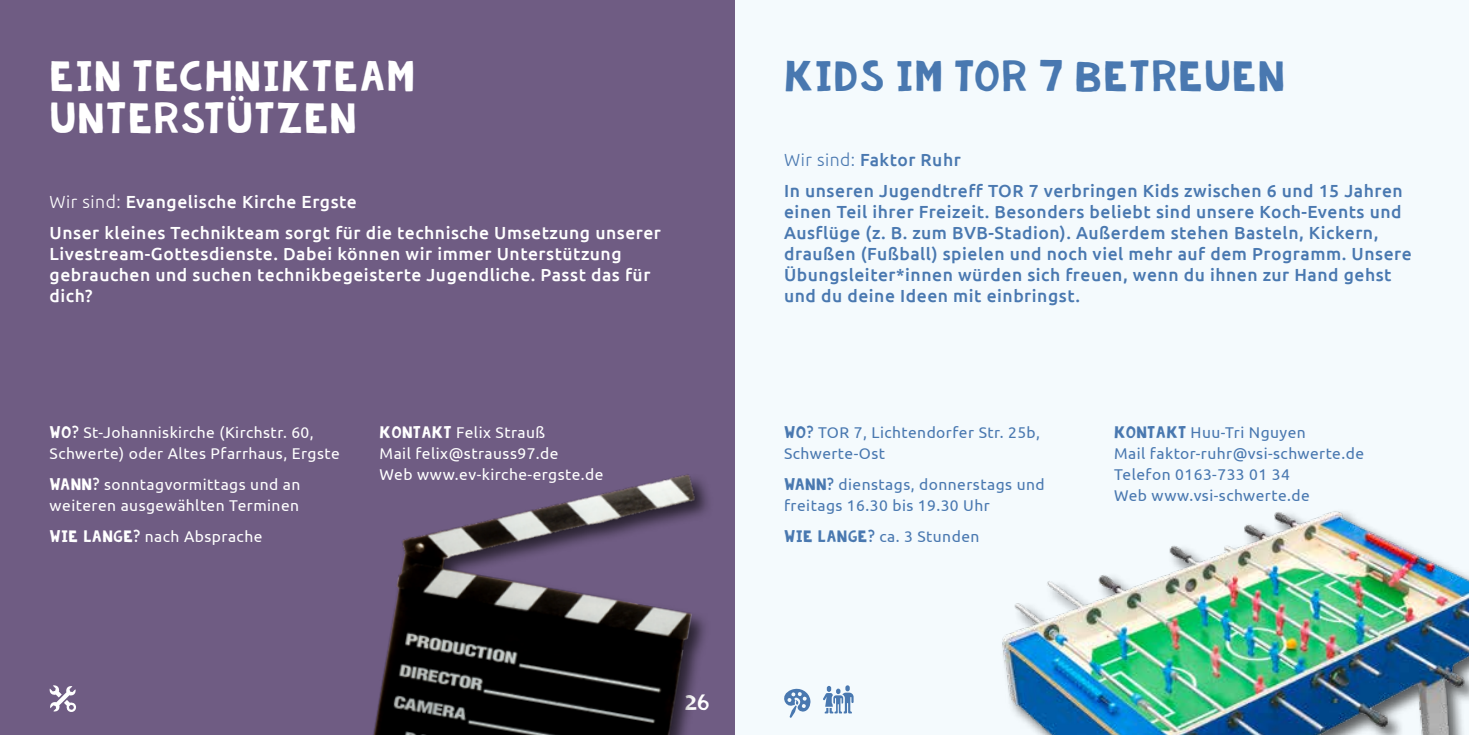
<style>
.page{position:relative;width:1469px;height:735px;background:#fff}
.page>*{position:absolute;margin:0;border:0;box-sizing:border-box;transform-origin:0 0}
.t1{font:31.5px/42px "KG Summer Storm Rough";letter-spacing:.04em;color:#fff}
.t2{font:31.5px "KG Summer Storm Rough";letter-spacing:.04em;color:#4978b0}
.t3{font:500 17.5px/21px "Ubuntu";letter-spacing:.03em;color:#4978b0}
.t4{font:500 17.5px/21px "Ubuntu";letter-spacing:.03em;color:#fff}
.t5{font:15.75px "KG Summer Storm Rough";color:#fff}
.t6{font:15.58px/21px "Ubuntu";letter-spacing:.03em;color:#fff}
.t7{font:15.58px/21px "Ubuntu";letter-spacing:.03em;color:#4978b0}
.s1{font-weight:300}
.s2{font-family:"KG Summer Storm Rough";font-size:12.25px}
</style>
<div class="page">
<div style="left:734px;top:0;width:734px;height:734px;background:#f4fafd"></div>
<div style="left:0;top:0;width:734px;height:734px;background:#6f5c83"></div>
<svg style="left:49px;top:685px;width:27px;height:27px"></svg>
<svg style="left:784px;top:688px;width:27px;height:29px"></svg>
<svg style="left:823px;top:685px;width:30px;height:28px"></svg>
<img style="left:1002px;top:511px;width:466px;height:223px">
<img style="left:373px;top:474px;width:335px;height:260px">
<h1 class="t1" style="left:50px;top:59px;width:367px">EIN TECHNIKTEAM<br>UNTERSTÜTZEN</h1>
<p class="t4" style="left:50px;top:185px;width:613px;line-height:31px"><span class="s1">Wir sind:</span> Evangelische Kirche Ergste<br>Unser kleines Technikteam sorgt für die technische Umsetzung unserer</p>
<p class="t4" style="left:50px;top:242px;width:602px">Livestream-Gottesdienste. Dabei können wir immer Unterstützung gebrauchen und suchen technikbegeisterte Jugendliche. Passt das für dich?</p>
<p class="t6" style="left:50px;top:421px;width:292px"><span class="s2">WO?</span> St-Johanniskirche (Kirchstr. 60,<br>Schwerte) oder Altes Pfarrhaus, Ergste</p>
<p class="t6" style="left:50px;top:473px;width:252px"><span class="s2">WANN?</span> sonntagvormittags und an weiteren ausgewählten Terminen</p>
<p class="t6" style="left:50px;top:525px;width:214px"><span class="s2">WIE LANGE?</span> nach Absprache</p>
<p class="t6" style="left:379px;top:421px;width:225px"><span class="s2">KONTAKT</span> Felix Strauß<br>Mail felix@strauss97.de<br>Web www.ev-kirche-ergste.de</p>
<p class="t5" style="left:684px;top:695px;width:27px">26</p>
<h1 class="t2" style="left:784px;top:62px;width:502px">KIDS IM TOR 7 BETREUEN</h1>
<p class="t3" style="left:784px;top:143px;width:620px;line-height:31px"><span class="s1">Wir sind:</span> Faktor Ruhr<br>In unseren Jugendtreff TOR 7 verbringen Kids zwischen 6 und 15 Jahren</p>
<p class="t3" style="left:784px;top:200px;width:629px">einen Teil ihrer Freizeit. Besonders beliebt sind unsere Koch-Events und Ausflüge (z. B. zum BVB-Stadion). Außerdem stehen Basteln, Kickern, draußen (Fußball) spielen und noch viel mehr auf dem Programm. Unsere Übungsleiter*innen würden sich freuen, wenn du ihnen zur Hand gehst und du deine Ideen mit einbringst.</p>
<p class="t7" style="left:784px;top:421px;width:257px"><span class="s2">WO?</span> TOR 7, Lichtendorfer Str. 25b,<br>Schwerte-Ost</p>
<p class="t7" style="left:784px;top:473px;width:262px"><span class="s2">WANN?</span> dienstags, donnerstags und freitags 16.30 bis 19.30 Uhr</p>
<p class="t7" style="left:784px;top:525px;width:197px"><span class="s2">WIE LANGE?</span> ca. 3 Stunden</p>
<p class="t7" style="left:1114px;top:421px;width:251px"><span class="s2">KONTAKT</span> Huu-Tri Nguyen<br>Mail faktor-ruhr@vsi-schwerte.de<br>Telefon 0163-733 01 34<br>Web www.vsi-schwerte.de</p>
</div>
